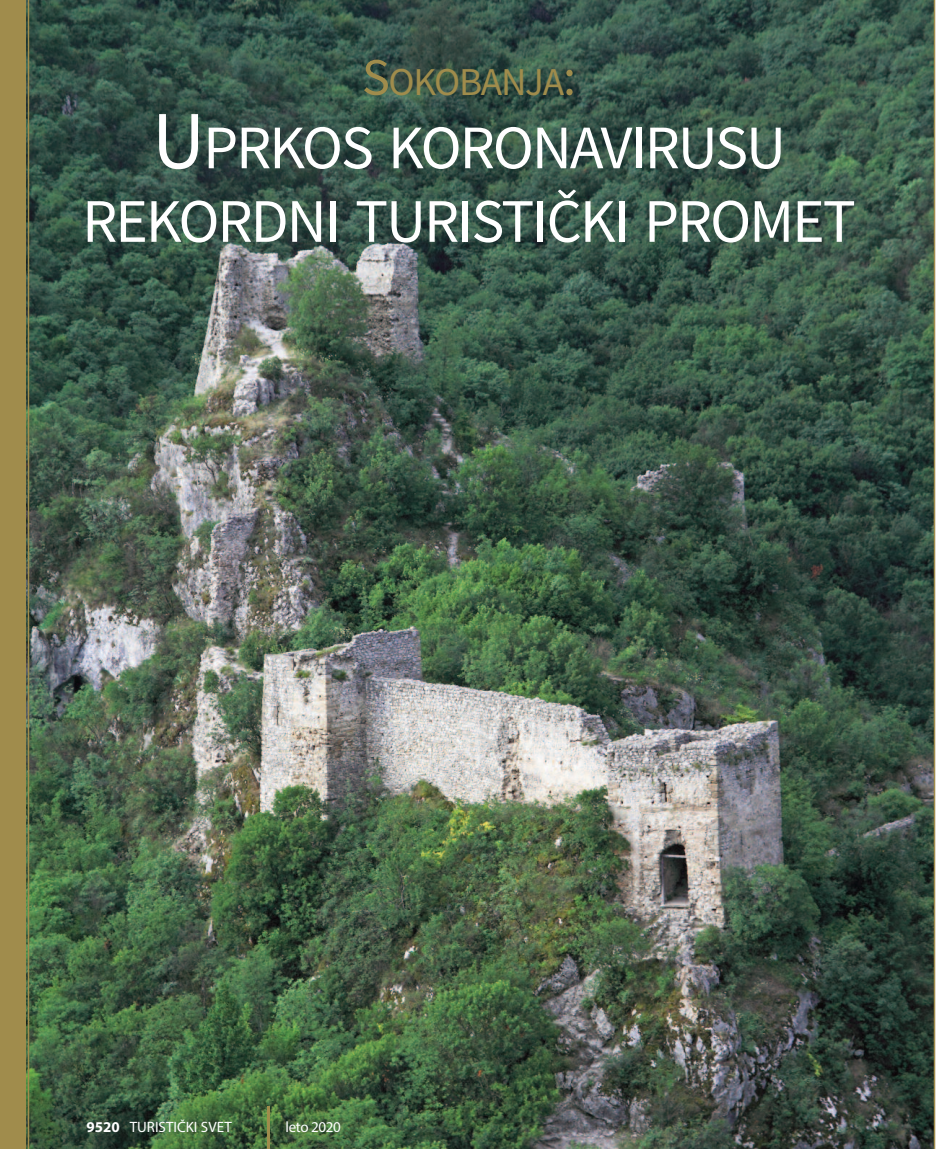
<style>
.page{position:relative;width:936px;height:1149px;background:#fff}
.page>*{position:absolute;margin:0;border:0;box-sizing:border-box;transform-origin:0 0}
.t1{font:61.8px/73.5px "Source Sans Pro";letter-spacing:-.035em;color:#fff;text-align:center}
.t2{font:39.3px "Source Sans Pro";letter-spacing:-.035em;color:#a08c4c}
.t3{font:15px "Myriad Pro";color:#fff}
.t4{font:15px "Myriad Pro";letter-spacing:-.025em;color:#fff}
.s1{font-size:52.5px}
.s2{font-size:82.5px}
.s3{font-weight:700}
</style>
<div class="page">
<img style="left:26px;top:0;width:909px;height:1148px">
<hr style="left:267px;top:1106px;width:2px;height:42px;background:#a08c4c">
<div style="left:0;top:0;width:26px;height:1148px;background:#a08c4c"></div>
<hr style="left:28px;top:0;width:1px;height:1148px;background:#a08c4c">
<p class="t2" style="left:362px;top:67px;width:216px"><span class="s1">S</span>OKOBANJA<span class="s1">:</span></p>
<p class="t1" style="left:82px;top:116px;width:775px"><span class="s2">U</span>PRKOS KORONAVIRUSU<br>REKORDNI TURISTIČKI PROMET</p>
<p class="t3" style="left:87px;top:1120px;width:147px"><span class="s3">9520</span> TURISTIČKI SVET</p>
<p class="t4" style="left:285px;top:1120px;width:57px">LETO 2020</p>
</div>
